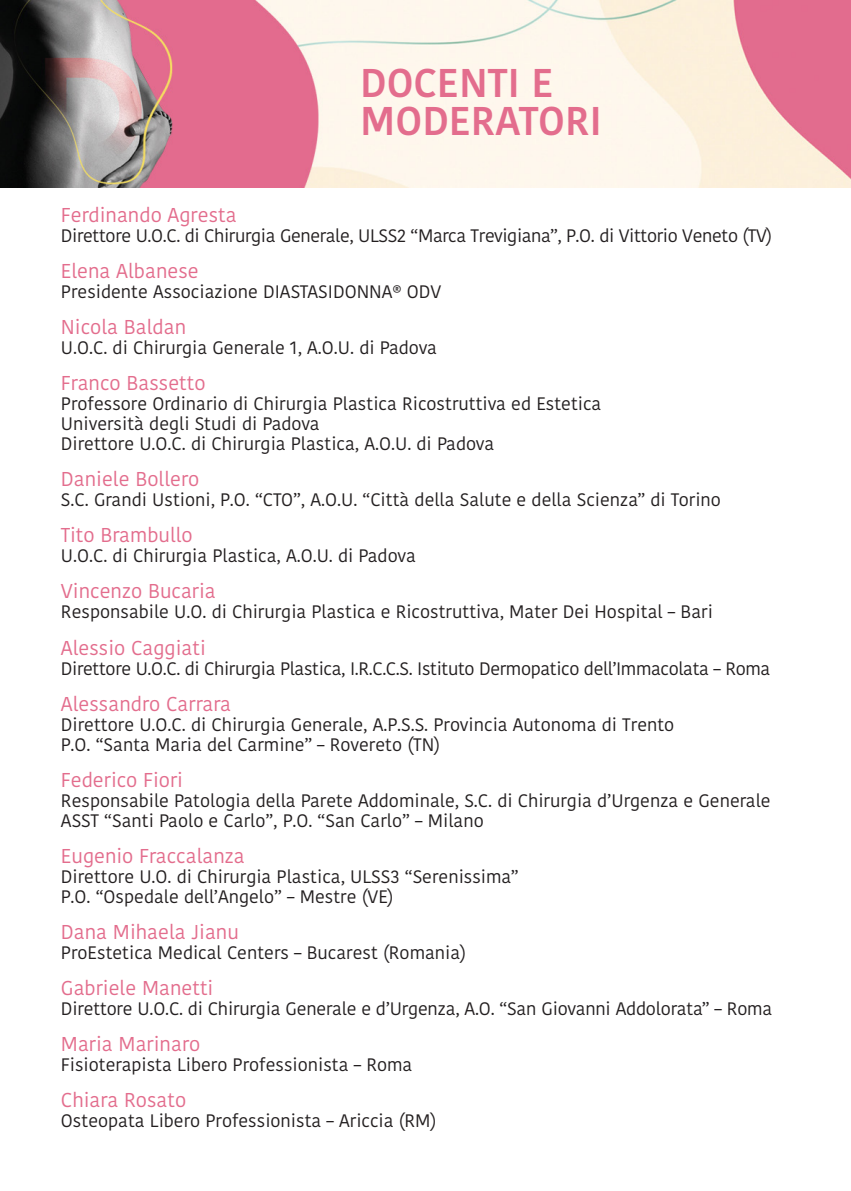
<style>
.page{position:relative;width:851px;height:1191px;background:#fff}
.page>*{position:absolute;margin:0;border:0;box-sizing:border-box;transform-origin:0 0}
.t1{font:600 40px "Kohinoor Bangla";color:#e36d8d}
.t2{font:20px "Kohinoor Bangla";color:#e36d8d}
.t3{font:18px "Kohinoor Bangla";color:#231f20}
.t4{font:18px "Kohinoor Bangla";letter-spacing:-.02em;color:#231f20}
</style>
<div class="page">
<img style="left:0;top:0;width:850px;height:187px">
<p class="t1" style="left:360px;top:50px;width:195px">DOCENTI E</p>
<p class="t1" style="left:360px;top:88px;width:243px">MODERATORI</p>
<p class="t2" style="left:61px;top:200px;width:177px">Ferdinando Agresta</p>
<p class="t4" style="left:61px;top:222px;width:712px">Direttore U.O.C. di Chirurgia Generale, ULSS2 “Marca Trevigiana”, P.O. di Vittorio Veneto (TV)</p>
<p class="t2" style="left:61px;top:256px;width:139px">Elena Albanese</p>
<p class="t3" style="left:61px;top:278px;width:381px">Presidente Associazione DIASTASIDONNA® ODV</p>
<p class="t2" style="left:61px;top:312px;width:127px">Nicola Baldan</p>
<p class="t3" style="left:61px;top:334px;width:377px">U.O.C. di Chirurgia Generale 1, A.O.U. di Padova</p>
<p class="t2" style="left:61px;top:368px;width:146px">Franco Bassetto</p>
<p class="t3" style="left:61px;top:390px;width:542px">Professore Ordinario di Chirurgia Plastica Ricostruttiva ed Estetica</p>
<p class="t3" style="left:61px;top:410px;width:260px">Università degli Studi di Padova</p>
<p class="t3" style="left:61px;top:430px;width:435px">Direttore U.O.C. di Chirurgia Plastica, A.O.U. di Padova</p>
<p class="t2" style="left:61px;top:464px;width:140px">Daniele Bollero</p>
<p class="t3" style="left:61px;top:486px;width:661px">S.C. Grandi Ustioni, P.O. “CTO”, A.O.U. “Città della Salute e della Scienza” di Torino</p>
<p class="t2" style="left:61px;top:520px;width:133px">Tito Brambullo</p>
<p class="t3" style="left:61px;top:542px;width:356px">U.O.C. di Chirurgia Plastica, A.O.U. di Padova</p>
<p class="t2" style="left:61px;top:576px;width:156px">Vincenzo Bucaria</p>
<p class="t3" style="left:61px;top:598px;width:653px">Responsabile U.O. di Chirurgia Plastica e Ricostruttiva, Mater Dei Hospital – Bari</p>
<p class="t2" style="left:61px;top:632px;width:146px">Alessio Caggiati</p>
<p class="t4" style="left:61px;top:654px;width:710px">Direttore U.O.C. di Chirurgia Plastica, I.R.C.C.S. Istituto Dermopatico dell’Immacolata – Roma</p>
<p class="t2" style="left:61px;top:688px;width:172px">Alessandro Carrara</p>
<p class="t3" style="left:61px;top:710px;width:614px">Direttore U.O.C. di Chirurgia Generale, A.P.S.S. Provincia Autonoma di Trento</p>
<p class="t3" style="left:61px;top:730px;width:380px">P.O. “Santa Maria del Carmine” – Rovereto (TN)</p>
<p class="t2" style="left:61px;top:764px;width:123px">Federico Fiori</p>
<p class="t3" style="left:61px;top:786px;width:711px">Responsabile Patologia della Parete Addominale, S.C. di Chirurgia d’Urgenza e Generale</p>
<p class="t3" style="left:61px;top:806px;width:424px">ASST “Santi Paolo e Carlo”, P.O. “San Carlo” – Milano</p>
<p class="t2" style="left:61px;top:840px;width:185px">Eugenio Fraccalanza</p>
<p class="t3" style="left:61px;top:862px;width:459px">Direttore U.O. di Chirurgia Plastica, ULSS3 “Serenissima”</p>
<p class="t3" style="left:61px;top:882px;width:334px">P.O. “Ospedale dell’Angelo” – Mestre (VE)</p>
<p class="t2" style="left:61px;top:916px;width:179px">Dana Mihaela Jianu</p>
<p class="t3" style="left:61px;top:938px;width:406px">ProEstetica Medical Centers – Bucarest (Romania)</p>
<p class="t2" style="left:61px;top:972px;width:154px">Gabriele Manetti</p>
<p class="t3" style="left:61px;top:994px;width:712px">Direttore U.O.C. di Chirurgia Generale e d’Urgenza, A.O. “San Giovanni Addolorata” – Roma</p>
<p class="t2" style="left:61px;top:1028px;width:141px">Maria Marinaro</p>
<p class="t3" style="left:61px;top:1050px;width:353px">Fisioterapista Libero Professionista – Roma</p>
<p class="t2" style="left:61px;top:1084px;width:127px">Chiara Rosato</p>
<p class="t3" style="left:61px;top:1106px;width:377px">Osteopata Libero Professionista – Ariccia (RM)</p>
</div>
